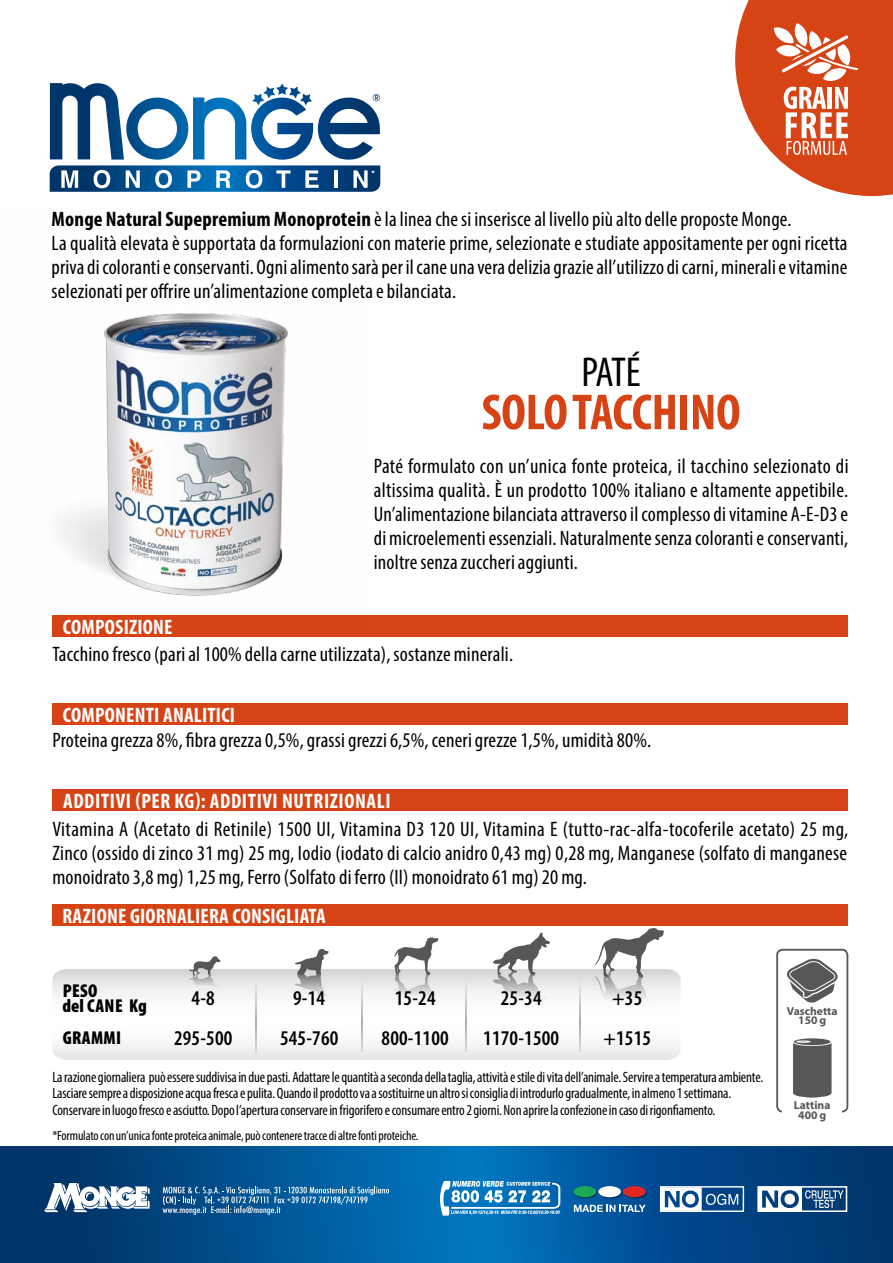
<style>
.page{position:relative;width:893px;height:1263px;background:#fff}
.page>*{position:absolute;margin:0;border:0;box-sizing:border-box;transform-origin:0 0}
.t1{font:700 condensed 51px "Myriad Pro";letter-spacing:-.005em;color:#d64416}
.t2{font:condensed 42px "Myriad Pro";color:#000}
.t3{font:condensed 21px/24px "Myriad Pro";letter-spacing:.01em;color:#000;text-align:justify}
.t4{font:700 condensed 21px "Myriad Pro";letter-spacing:.01em;color:#fff}
.t5{font:600 condensed 21px "Myriad Pro";letter-spacing:.01em;color:#000}
.t6{font:700 condensed 21px "Myriad Pro";letter-spacing:.03em;color:#fff}
.t7{font:900 condensed 18.75px/15px "Myriad Pro";letter-spacing:.02em;color:#000}
.t8{font:condensed 15px/16.5px "Myriad Pro";letter-spacing:-.01em;color:#000}
.t9{font:condensed 13.5px "Myriad Pro";letter-spacing:-.01em;color:#000}
.t10{font:700 11.55px/9.4px "Myriad Pro";color:#575756;text-align:center}
.s1{font-weight:700}
</style>
<div class="page">
<svg style="left:0;top:1146px;width:893px;height:117px;background:#004e8e"></svg>
<svg style="left:163px;top:1186px;width:226px;height:29px;background:#2e76aa"></svg>
<svg style="left:44px;top:1183px;width:106px;height:29px"></svg>
<div style="left:757px;top:1186px;width:90px;height:26px;border:2px solid #fff"></div>
<svg style="left:758px;top:1187px;width:85px;height:24px"></svg>
<svg style="left:575px;top:1187px;width:22px;height:11px"></svg>
<svg style="left:599px;top:1187px;width:23px;height:11px"></svg>
<svg style="left:624px;top:1187px;width:23px;height:11px"></svg>
<div style="left:574px;top:1186px;width:22px;height:11px;background:#1da855;border-radius:50%"></div>
<div style="left:598px;top:1186px;width:23px;height:11px;background:#fff;border-radius:50%"></div>
<div style="left:623px;top:1186px;width:23px;height:11px;background:#e52724;border-radius:50%"></div>
<svg style="left:574px;top:1205px;width:72px;height:7px"></svg>
<div style="left:660px;top:1186px;width:84px;height:26px;border:1px solid #fff"></div>
<svg style="left:661px;top:1187px;width:77px;height:24px"></svg>
<svg style="left:439px;top:1181px;width:121px;height:34px"></svg>
<div style="left:52px;top:616px;width:795px;height:21px;background:#d64416"></div>
<div style="left:52px;top:703px;width:795px;height:21px;background:#d64416"></div>
<div style="left:52px;top:790px;width:795px;height:21px;background:#d64416"></div>
<div style="left:52px;top:904px;width:795px;height:21px;background:#d64416"></div>
<svg style="left:52px;top:969px;width:629px;height:91px"></svg>
<svg style="left:189px;top:956px;width:32px;height:35px"></svg>
<svg style="left:394px;top:937px;width:44px;height:71px"></svg>
<svg style="left:493px;top:932px;width:57px;height:79px"></svg>
<svg style="left:595px;top:928px;width:69px;height:85px"></svg>
<hr style="left:255px;top:980px;width:1px;height:72px;background:#575756">
<hr style="left:362px;top:979px;width:1px;height:72px;background:#575756">
<hr style="left:465px;top:979px;width:1px;height:72px;background:#575756">
<hr style="left:579px;top:979px;width:1px;height:72px;background:#575756">
<div style="left:776px;top:949px;width:72px;height:163px;border:2px solid #575756;border-radius:5px"></div>
<svg style="left:787px;top:958px;width:51px;height:45px"></svg>
<svg style="left:793px;top:1038px;width:39px;height:60px;background:#646464"></svg>
<div style="left:783px;top:1100px;width:59px;height:18px;background:#fff"></div>
<svg style="left:295px;top:949px;width:34px;height:50px"></svg>
<svg style="left:50px;top:83px;width:330px;height:109px"></svg>
<svg style="left:735px;top:0;width:158px;height:196px"></svg>
<img style="left:52px;top:313px;width:314px;height:303px">
<p class="t3" style="left:52px;top:206px;width:797px;text-align:left"><span class="s1">Monge Natural Supepremium Monoprotein</span> è la linea che si inserisce al livello più alto delle proposte Monge.<br>La qualità elevata è supportata da formulazioni con materie prime, selezionate e studiate appositamente per ogni ricetta priva di coloranti e conservanti. Ogni alimento sarà per il cane una vera delizia grazie all’utilizzo di carni, minerali e vitamine selezionati per offrire un’alimentazione completa e bilanciata.</p>
<h2 class="t2" style="left:581px;top:346px;width:61px">PATÉ</h2>
<h1 class="t1" style="left:481px;top:380px;width:261px">SOLO TACCHINO</h1>
<p class="t4" style="left:63px;top:614px;width:111px">COMPOSIZIONE</p>
<p class="t3" style="left:374px;top:454px;width:476px">Paté formulato con un’unica fonte proteica, il tacchino selezionato di altissima qualità. È un prodotto 100% italiano e altamente appetibile.<br>Un’alimentazione bilanciata attraverso il complesso di vitamine A-E-D3 e di microelementi essenziali. Naturalmente senza coloranti e conservanti, inoltre senza zuccheri aggiunti.</p>
<p class="t3" style="left:52px;top:641px;width:462px">Tacchino fresco (pari al 100% della carne utilizzata), sostanze minerali.</p>
<p class="t4" style="left:63px;top:701px;width:174px">COMPONENTI ANALITICI</p>
<p class="t3" style="left:52px;top:728px;width:600px">Proteina grezza 8%, fibra grezza 0,5%, grassi grezzi 6,5%, ceneri grezze 1,5%, umidità 80%.</p>
<p class="t6" style="left:63px;top:788px;width:329px">ADDITIVI (PER KG): ADDITIVI NUTRIZIONALI</p>
<p class="t3" style="left:52px;top:817px;width:797px">Vitamina A (Acetato di Retinile) 1500 UI, Vitamina D3 120 UI, Vitamina E (tutto-rac-alfa-tocoferile acetato) 25 mg, Zinco (ossido di zinco 31 mg) 25 mg, Iodio (iodato di calcio anidro 0,43 mg) 0,28 mg, Manganese (solfato di manganese monoidrato 3,8 mg) 1,25 mg, Ferro (Solfato di ferro (II) monoidrato 61 mg) 20 mg.</p>
<p class="t4" style="left:63px;top:903px;width:265px">RAZIONE GIORNALIERA CONSIGLIATA</p>
<p class="t7" style="left:63px;top:983px;width:86px">PESO<br>del CANE Kg</p>
<p class="t7" style="left:63px;top:1030px;width:60px">GRAMMI</p>
<p class="t5" style="left:174px;top:1026px;width:60px">295-500</p>
<p class="t5" style="left:280px;top:1026px;width:60px">545-760</p>
<p class="t5" style="left:382px;top:1026px;width:69px">800-1100</p>
<p class="t5" style="left:483px;top:1026px;width:77px">1170-1500</p>
<p class="t5" style="left:603px;top:1026px;width:49px">+1515</p>
<p class="t5" style="left:192px;top:987px;width:25px">4-8</p>
<p class="t5" style="left:293px;top:987px;width:34px">9-14</p>
<p class="t5" style="left:395px;top:987px;width:42px">15-24</p>
<p class="t5" style="left:501px;top:987px;width:42px">25-34</p>
<p class="t5" style="left:612px;top:987px;width:32px">+35</p>
<p class="t8" style="left:52px;top:1068px;width:712px">La razione giornaliera può essere suddivisa in due pasti. Adattare le quantità a seconda della taglia, attività e stile di vita dell’animale. Servire a temperatura ambiente.<br>Lasciare sempre a disposizione acqua fresca e pulita. Quando il prodotto va a sostituirne un altro si consiglia di introdurlo gradualmente, in almeno 1 settimana.<br>Conservare in luogo fresco e asciutto. Dopo l’apertura conservare in frigorifero e consumare entro 2 giorni. Non aprire la confezione in caso di rigonfiamento.</p>
<p class="t9" style="left:52px;top:1127px;width:368px">*Formulato con un’unica fonte proteica animale, può contenere tracce di altre fonti proteiche.</p>
<p class="t10" style="left:787px;top:1006px;width:52px">Vaschetta<br>150 g</p>
<p class="t10" style="left:794px;top:1100px;width:38px">Lattina<br>400 g</p>
</div>
